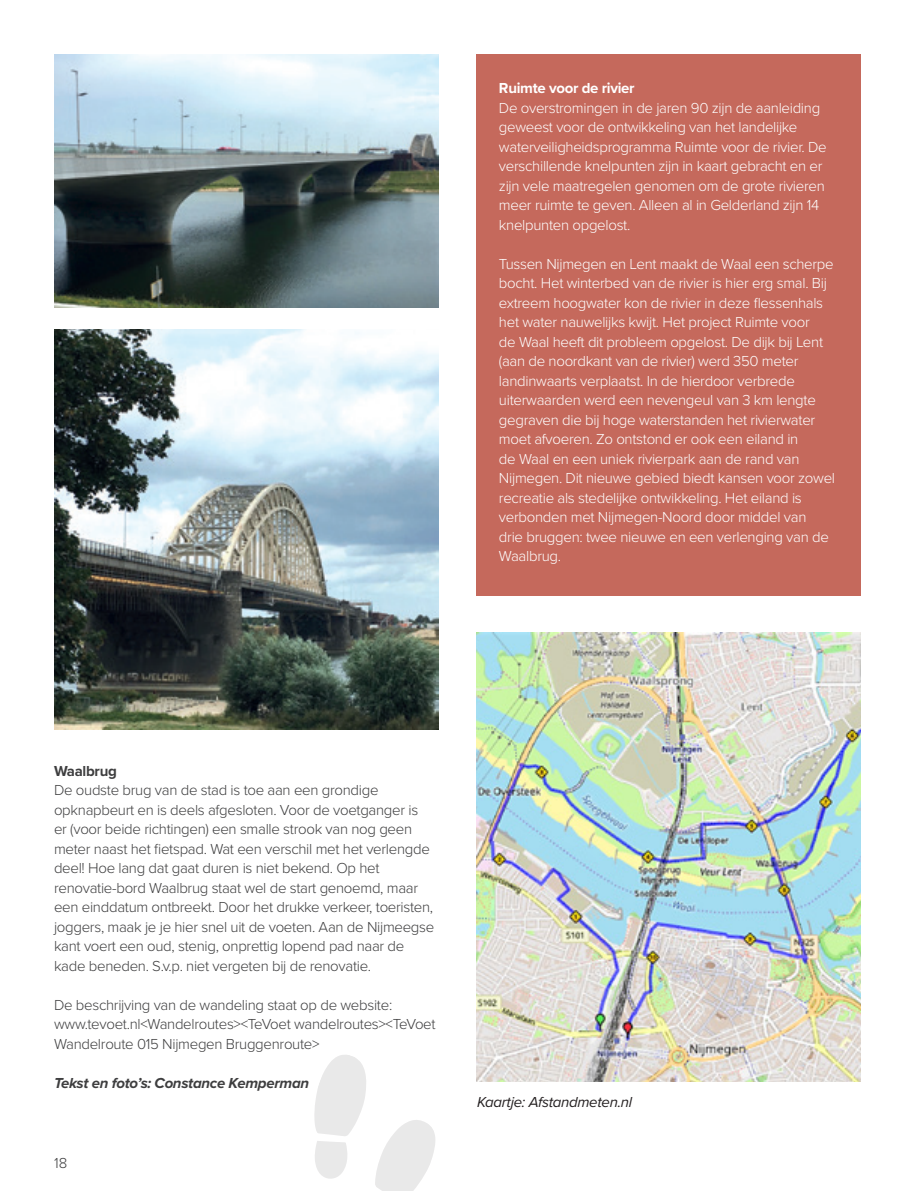
<style>
.page{position:relative;width:915px;height:1191px;background:#fff}
.page>*{position:absolute;margin:0;border:0;box-sizing:border-box;transform-origin:0 0}
.t1{font:300 15px/19.5px "Proxima Nova";letter-spacing:-.02em;color:#fff}
.t2{font:300 15px/19.5px "Proxima Nova";letter-spacing:-.02em;color:#3e3e3f}
.t3{font:italic 700 15px "Proxima Nova";letter-spacing:-.02em;color:#3e3e3f}
.t4{font:italic 15px "Proxima Nova";letter-spacing:-.02em;color:#231f20}
.t5{font:700 15px "Proxima Nova";letter-spacing:-.02em;color:#fff}
.t6{font:700 15px "Proxima Nova";letter-spacing:-.02em;color:#3e3e3f}
</style>
<div class="page">
<div style="left:476px;top:54px;width:384px;height:541px;background:#c5695c"></div>
<img style="left:54px;top:54px;width:384px;height:253px">
<img style="left:476px;top:633px;width:384px;height:448px">
<img style="left:54px;top:329px;width:384px;height:400px">
<svg style="left:375px;top:1120px;width:60px;height:71px"></svg>
<svg style="left:314px;top:1055px;width:52px;height:124px"></svg>
<p class="t5" style="left:499px;top:77px;width:137px">Ruimte voor de rivier</p>
<p class="t1" style="left:499px;top:97px;width:329px">De overstromingen in de jaren 90 zijn de aanleiding geweest voor de ontwikkeling van het landelijke waterveiligheidsprogramma Ruimte voor de rivier. De verschillende knelpunten zijn in kaart gebracht en er zijn vele maatregelen genomen om de grote rivieren meer ruimte te geven. Alleen al in Gelderland zijn 14 knelpunten opgelost.</p>
<p class="t1" style="left:499px;top:253px;width:337px">Tussen Nijmegen en Lent maakt de Waal een scherpe bocht. Het winterbed van de rivier is hier erg smal. Bij extreem hoogwater kon de rivier in deze flessenhals het water nauwelijks kwijt. Het project Ruimte voor<br>de Waal heeft dit probleem opgelost. De dijk bij Lent (aan de noordkant van de rivier) werd 350 meter landinwaarts verplaatst. In de hierdoor verbrede uiterwaarden werd een nevengeul van 3 km lengte gegraven die bij hoge waterstanden het rivierwater moet afvoeren. Zo ontstond er ook een eiland in<br>de Waal en een uniek rivierpark aan de rand van Nijmegen. Dit nieuwe gebied biedt kansen voor zowel recreatie als stedelijke ontwikkeling. Het eiland is verbonden met Nijmegen-Noord door middel van<br>drie bruggen: twee nieuwe en een verlenging van de Waalbrug.</p>
<p class="t6" style="left:54px;top:759px;width:64px">Waalbrug</p>
<p class="t2" style="left:54px;top:779px;width:381px">De oudste brug van de stad is toe aan een grondige opknapbeurt en is deels afgesloten. Voor de voetganger is er (voor beide richtingen) een smalle strook van nog geen meter naast het fietspad. Wat een verschil met het verlengde deel! Hoe lang dat gaat duren is niet bekend. Op het renovatie-bord Waalbrug staat wel de start genoemd, maar een einddatum ontbreekt. Door het drukke verkeer, toeristen, joggers, maak je je hier snel uit de voeten. Aan de Nijmeegse kant voert een oud, stenig, onprettig lopend pad naar de kade beneden. S.v.p. niet vergeten bij de renovatie.</p>
<p class="t2" style="left:54px;top:994px;width:383px">De beschrijving van de wandeling staat op de website: www.tevoet.nl&lt;Wandelroutes&gt;&lt;TeVoet wandelroutes&gt;&lt;TeVoet<br>Wandelroute 015 Nijmegen Bruggenroute&gt;</p>
<p class="t3" style="left:54px;top:1071px;width:256px">Tekst en foto’s: Constance Kemperman</p>
<p class="t2" style="left:54px;top:1152px;width:15px">18</p>
<p class="t4" style="left:477px;top:1091px;width:157px">Kaartje: Afstandmeten.nl</p>
</div>
